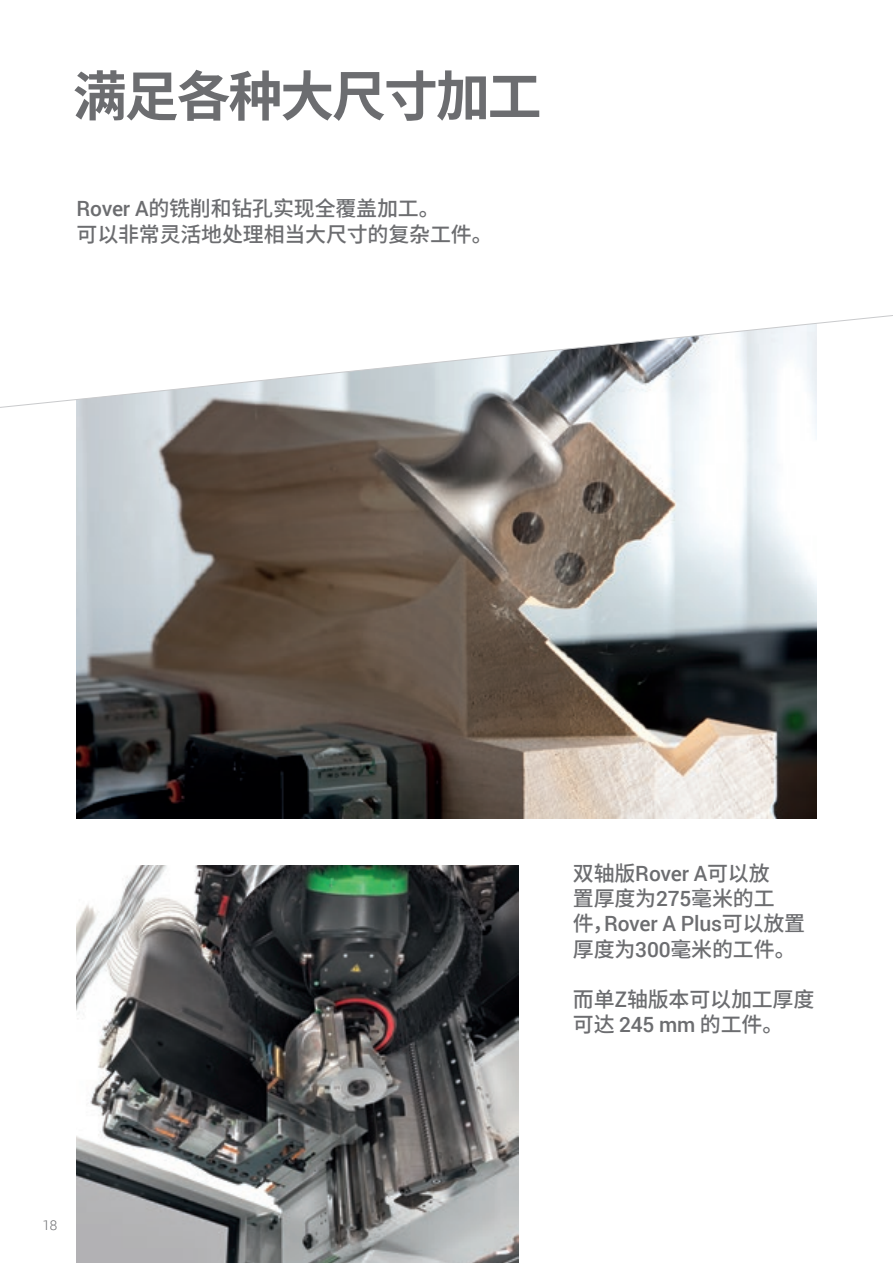
<style>
.page{position:relative;width:893px;height:1263px;background:#fff}
.page>*{position:absolute;margin:0;border:0;box-sizing:border-box;transform-origin:0 0}
._1_TITOLO_GRIGIO{font:700 54px "Noto Sans CJ Ksc";letter-spacing:-.04em;color:#6c6d70}
.t1{font:500 21px/25.2px "Noto Sans CJ Ksc";letter-spacing:-.01em;color:#6c6d70}
.t2{font:300 13.5px "Roboto";color:#6c6d70}
.s1{font-family:"Roboto"}
</style>
<div class="page">
<img style="left:77px;top:410px;width:739px;height:409px">
<svg style="left:0;top:315px;width:893px;height:95px"></svg>
<img style="left:77px;top:865px;width:441px;height:398px">
<p class="_1_TITOLO_GRIGIO" style="left:73px;top:66px;width:470px">满足各种大尺寸加工</p>
<p class="t1" style="left:77px;top:197px;width:365px"><span class="s1">Rover A</span>的铣削和钻孔实现全覆盖加工。</p>
<p class="t1" style="left:77px;top:222px;width:418px">可以非常灵活地处理相当大尺寸的复杂工件。</p>
<p class="t2" style="left:42px;top:1215px;width:16px">18</p>
<p class="t1" style="left:573px;top:861px;width:234px">双轴版<span class="s1">Rover A</span>可以放<br>置厚度为<span class="s1">275</span>毫米的工<br>件，<span class="s1">Rover A Plus</span>可以放置厚度为<span class="s1">300</span>毫米的工件。</p>
<p class="t1" style="left:573px;top:987px;width:243px">而单Z轴版本可以加工厚度可达 <span class="s1">245 mm</span> 的工件。</p>
</div>
